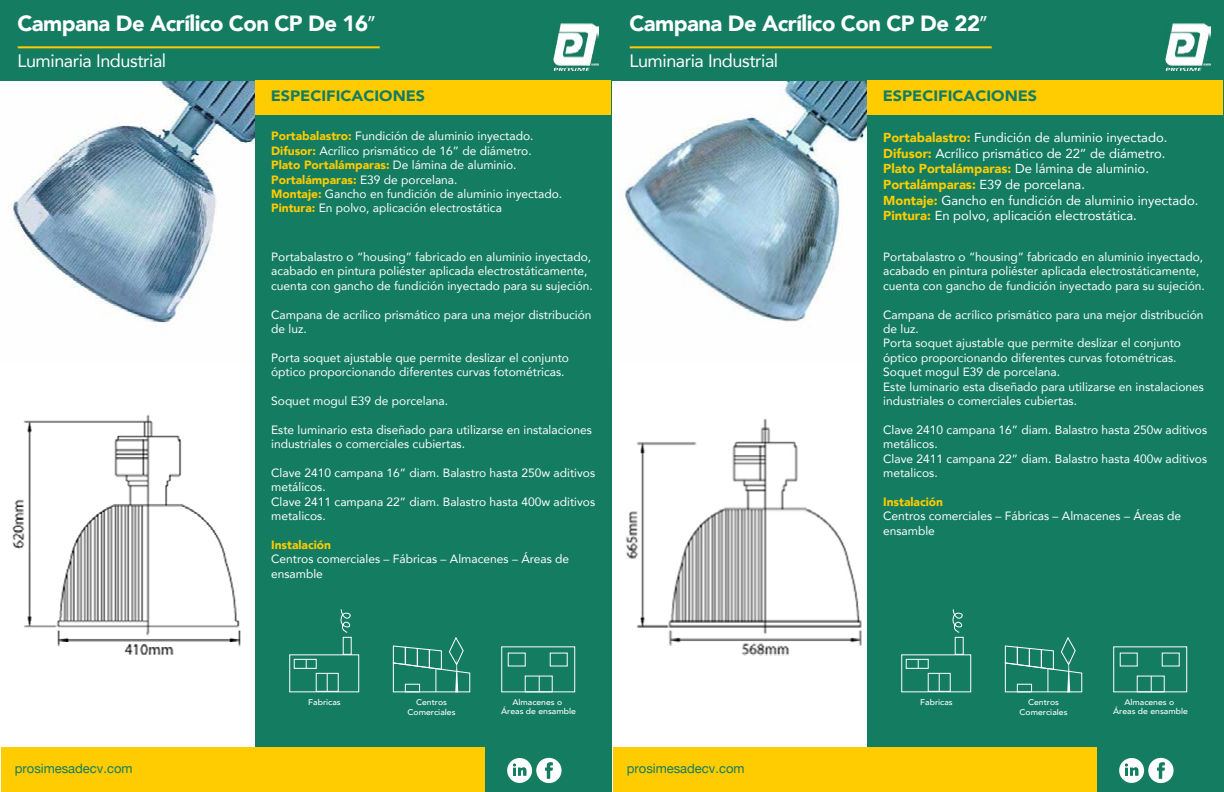
<style>
.page{position:relative;width:1224px;height:792px;background:#fff}
.page>*{position:absolute;margin:0;border:0;box-sizing:border-box;transform-origin:0 0}
.t1{font:900 30px "Avenir";letter-spacing:-.025em;color:#fff}
.t2{font:900 22px "Avenir";letter-spacing:-.025em;color:#fff}
.t3{font:18px "Avenir";letter-spacing:-.025em;color:#fff}
.t4{font:900 15px "Avenir";color:#147c61;scale:1.07 1}
.t5{font:13px/15.6px "Avenir";color:#fff}
.t6{font:13px "Helvetica Neue";color:#147c61}
.t7{font:12px/14.4px "Avenir";color:#fff}
.t8{font:900 12px "Avenir";color:#fecc00}
.t9{font:500 8.2px/9.8px "Avenir";color:#fff;text-align:center;scale:1.05 1}
.s1{font-family:"Myriad Pro";font-weight:400}
.s2{font-weight:900;color:#fecc00}
</style>
<div class="page">
<img style="left:12px;top:414px;width:229px;height:241px">
<img style="left:8px;top:81px;width:247px;height:243px">
<div style="left:0;top:0;width:612px;height:81px;background:#147c61"></div>
<div style="left:255px;top:78px;width:357px;height:675px;background:#147c61"></div>
<div style="left:1px;top:747px;width:610px;height:45px;background:#fecc00"></div>
<div style="left:486px;top:747px;width:126px;height:45px;background:#147c61"></div>
<img style="left:553px;top:24px;width:45px;height:46px">
<div style="left:255px;top:80px;width:356px;height:35px;background:#fecc00"></div>
<svg style="left:507px;top:758px;width:55px;height:25px"></svg>
<hr style="left:18px;top:46px;width:362px;height:2px;background:#fecc00">
<div style="left:289px;top:654px;width:70px;height:38px;border:1px solid #fff"></div>
<div style="left:316px;top:673px;width:23px;height:19px;border:1px solid #fff"></div>
<div style="left:294px;top:659px;width:23px;height:10px;border:1px solid #fff"></div>
<svg style="left:340px;top:609px;width:11px;height:24px"></svg>
<svg style="left:327px;top:674px;width:1px;height:17px"></svg>
<svg style="left:392px;top:637px;width:79px;height:56px"></svg>
<div style="left:501px;top:646px;width:74px;height:46px;border:1px solid #fff"></div>
<div style="left:525px;top:676px;width:28px;height:16px;border:1px solid #fff"></div>
<svg style="left:539px;top:676px;width:1px;height:16px"></svg>
<img style="left:626px;top:418px;width:236px;height:238px">
<img style="left:624px;top:81px;width:243px;height:241px">
<div style="left:612px;top:0;width:612px;height:81px;background:#147c61"></div>
<div style="left:867px;top:78px;width:357px;height:675px;background:#147c61"></div>
<div style="left:613px;top:747px;width:610px;height:45px;background:#fecc00"></div>
<div style="left:1098px;top:747px;width:126px;height:45px;background:#147c61"></div>
<img style="left:1165px;top:24px;width:45px;height:46px">
<div style="left:867px;top:80px;width:356px;height:35px;background:#fecc00"></div>
<svg style="left:1119px;top:758px;width:55px;height:25px"></svg>
<hr style="left:630px;top:46px;width:362px;height:2px;background:#fecc00">
<div style="left:901px;top:654px;width:70px;height:38px;border:1px solid #fff"></div>
<div style="left:928px;top:673px;width:23px;height:19px;border:1px solid #fff"></div>
<div style="left:906px;top:659px;width:23px;height:10px;border:1px solid #fff"></div>
<svg style="left:952px;top:609px;width:11px;height:24px"></svg>
<svg style="left:939px;top:674px;width:1px;height:17px"></svg>
<svg style="left:1004px;top:637px;width:79px;height:56px"></svg>
<div style="left:1113px;top:646px;width:74px;height:46px;border:1px solid #fff"></div>
<div style="left:1137px;top:676px;width:28px;height:16px;border:1px solid #fff"></div>
<svg style="left:1151px;top:676px;width:1px;height:16px"></svg>
<h2 class="t2" style="left:17px;top:5px;width:359px">Campana De Acrílico Con CP De 16<span class="s1">”</span></h2>
<h3 class="t3" style="left:17px;top:47px;width:150px">Luminaria Industrial</h3>
<p class="t4" style="left:271px;top:82px;width:146px">ESPECIFICACIONES</p>
<p class="t7" style="left:271px;top:129px;width:293px"><span class="s2">Portabalastro:</span> Fundición de aluminio inyectado.<br><span class="s2">Difusor:</span> Acrílico prismático de 16” de diámetro.<br><span class="s2">Plato Portalámparas:</span> De lámina de aluminio.<br><span class="s2">Portalámparas:</span> E39 de porcelana.<br><span class="s2">Montaje:</span> Gancho en fundición de aluminio inyectado.<br><span class="s2">Pintura:</span> En polvo, aplicación electrostática</p>
<p class="t7" style="left:271px;top:249px;width:323px">Portabalastro o “housing” fabricado en aluminio inyectado, acabado en pintura poliéster aplicada electrostáticamente, cuenta con gancho de fundición inyectado para su sujeción.</p>
<p class="t7" style="left:271px;top:307px;width:322px">Campana de acrílico prismático para una mejor distribución de luz.</p>
<p class="t7" style="left:271px;top:350px;width:299px">Porta soquet ajustable que permite deslizar el conjunto óptico proporcionando diferentes curvas fotométricas.</p>
<p class="t7" style="left:271px;top:393px;width:179px">Soquet mogul E39 de porcelana.</p>
<p class="t7" style="left:271px;top:422px;width:322px">Este luminario esta diseñado para utilizarse en instalaciones industriales o comerciales cubiertas.</p>
<p class="t7" style="left:271px;top:465px;width:325px">Clave 2410 campana 16” diam. Balastro hasta 250w aditivos metálicos.<br>Clave 2411 campana 22” diam. Balastro hasta 400w aditivos metalicos.</p>
<p class="t8" style="left:271px;top:534px;width:61px">Instalación</p>
<p class="t7" style="left:271px;top:552px;width:299px">Centros comerciales – Fábricas – Almacenes – Áreas de ensamble</p>
<h1 class="t1" style="left:295px;top:389px;width:304px">VARILLA COBRIZADA</h1>
<h2 class="t2" style="left:629px;top:5px;width:359px">Campana De Acrílico Con CP De 22<span class="s1">”</span></h2>
<h3 class="t3" style="left:629px;top:47px;width:150px">Luminaria Industrial</h3>
<p class="t4" style="left:883px;top:82px;width:146px">ESPECIFICACIONES</p>
<p class="t5" style="left:883px;top:130px;width:317px"><span class="s2">Portabalastro:</span> Fundición de aluminio inyectado.<br><span class="s2">Difusor:</span> Acrílico prismático de 22” de diámetro.<br><span class="s2">Plato Portalámparas:</span> De lámina de aluminio.<br><span class="s2">Portalámparas:</span> E39 de porcelana.<br><span class="s2">Montaje:</span> Gancho en fundición de aluminio inyectado.<br><span class="s2">Pintura:</span> En polvo, aplicación electrostática.</p>
<p class="t7" style="left:883px;top:249px;width:323px">Portabalastro o “housing” fabricado en aluminio inyectado, acabado en pintura poliéster aplicada electrostáticamente, cuenta con gancho de fundición inyectado para su sujeción.</p>
<p class="t7" style="left:883px;top:307px;width:322px">Campana de acrílico prismático para una mejor distribución de luz.<br>Porta soquet ajustable que permite deslizar el conjunto óptico proporcionando diferentes curvas fotométricas.<br>Soquet mogul E39 de porcelana.<br>Este luminario esta diseñado para utilizarse en instalaciones industriales o comerciales cubiertas.</p>
<p class="t7" style="left:883px;top:422px;width:325px">Clave 2410 campana 16” diam. Balastro hasta 250w aditivos metálicos.<br>Clave 2411 campana 22” diam. Balastro hasta 400w aditivos metalicos.</p>
<p class="t8" style="left:883px;top:491px;width:61px">Instalación</p>
<p class="t7" style="left:883px;top:508px;width:299px">Centros comerciales – Fábricas – Almacenes – Áreas de ensamble</p>
<p class="t6" style="left:15px;top:759px;width:119px">prosimesadecv.com</p>
<p class="t9" style="left:308px;top:697px;width:32px">Fabricas</p>
<p class="t9" style="left:408px;top:697px;width:47px">Centros<br>Comerciales</p>
<p class="t9" style="left:501px;top:696px;width:73px">Almacenes o<br>Áreas de ensamble</p>
<p class="t6" style="left:627px;top:759px;width:119px">prosimesadecv.com</p>
<p class="t9" style="left:920px;top:697px;width:32px">Fabricas</p>
<p class="t9" style="left:1020px;top:697px;width:47px">Centros<br>Comerciales</p>
<p class="t9" style="left:1113px;top:696px;width:73px">Almacenes o<br>Áreas de ensamble</p>
</div>
